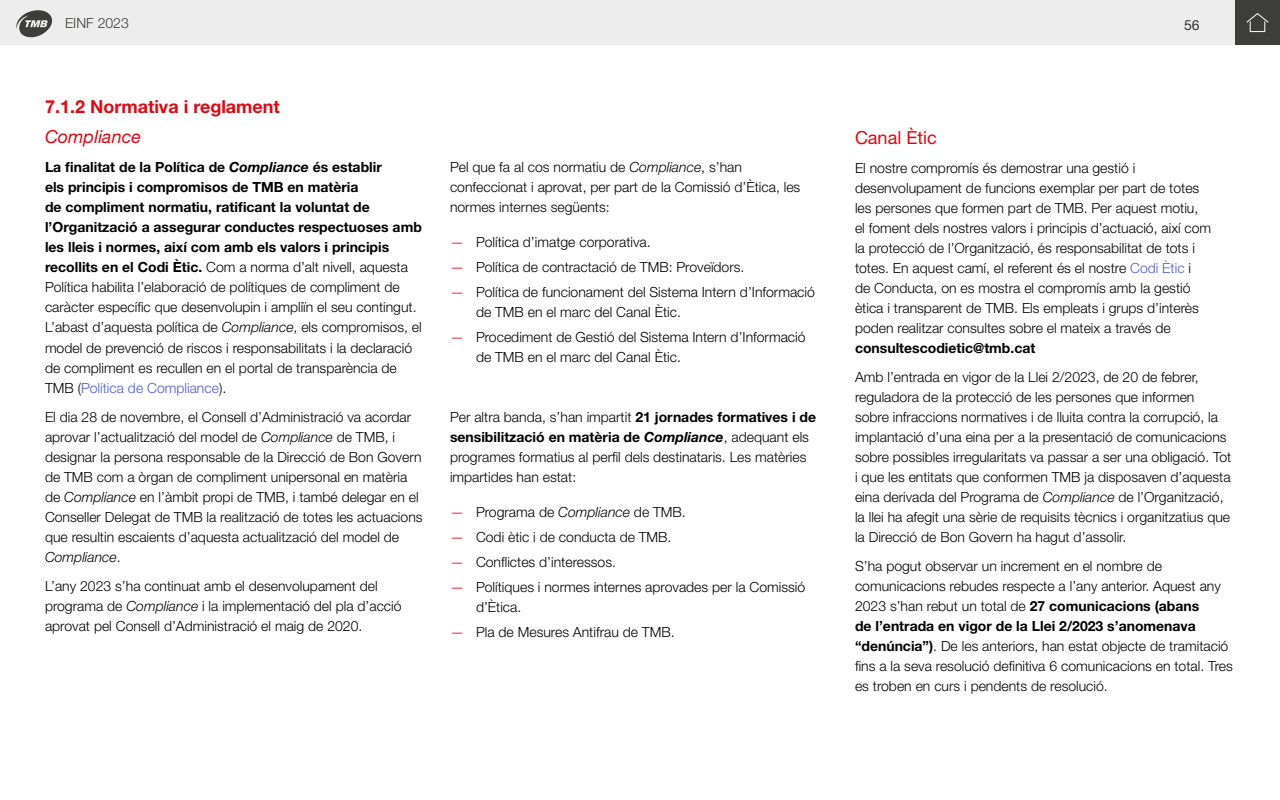
<style>
.page{position:relative;width:1280px;height:800px;background:#fff}
.page>*{position:absolute;margin:0;border:0;box-sizing:border-box;transform-origin:0 0}
.t1{font:700 18px "Helvetica Neue LT Std";color:#e30613}
.t2{font:italic 18px "Helvetica Neue LT Std";color:#e30613}
.t3{font:18px "Helvetica Neue LT Std";color:#e30613}
.t4{font:300 14px/20px "Helvetica Neue LT Std";color:#000}
.t5{font:700 14px "Helvetica Neue LT Std";color:#000}
.t6{font:300 14px "Helvetica Neue LT Std";color:#3d3d3b}
.t7{font:14px "Helvetica Neue LT Std";color:#333}
.s1{font-weight:700}
.s2{font-weight:700;font-style:italic}
.s3{font-style:italic}
.s4{color:#4f5cd6}
.s5{color:#e30613}
</style>
<div class="page">
<div style="left:0;top:0;width:1280px;height:45px;background:#ededed"></div>
<svg style="left:16px;top:10px;width:36px;height:27px"></svg>
<div style="left:1235px;top:0;width:45px;height:45px;background:#3d3d3b"></div>
<div style="left:1250px;top:21px;width:15px;height:11px;border:1px solid #fff"></div>
<svg style="left:1246px;top:13px;width:23px;height:11px"></svg>
<p class="t6" style="left:65px;top:15px;width:65px">EINF 2023</p>
<p class="t7" style="left:1184px;top:16px;width:17px">56</p>
<p class="t1" style="left:45px;top:95px;width:236px">7.1.2 Normativa i reglament</p>
<p class="t2" style="left:45px;top:126px;width:98px">Compliance</p>
<p class="t4" style="left:45px;top:157px;width:378px"><span class="s1">La finalitat de la Política de</span> <span class="s2">Compliance</span> <span class="s1">és establir<br>els principis i compromisos de TMB en matèria<br>de compliment normatiu, ratificant la voluntat de l’Organització a assegurar conductes respectuoses amb les lleis i normes, així com amb els valors i principis recollits en el Codi Ètic.</span> Com a norma d’alt nivell, aquesta Política habilita l’elaboració de polítiques de compliment de caràcter específic que desenvolupin i ampliïn el seu contingut.<br>L’abast d’aquesta política de <span class="s3">Compliance</span>, els compromisos, el model de prevenció de riscos i responsabilitats i la declaració de compliment es recullen en el portal de transparència de TMB (<span class="s4">Política de Compliance</span>).</p>
<p class="t4" style="left:45px;top:406px;width:379px">El dia 28 de novembre, el Consell d’Administració va acordar aprovar l’actualització del model de <span class="s3">Compliance</span> de TMB, i designar la persona responsable de la Direcció de Bon Govern de TMB com a òrgan de compliment unipersonal en matèria de <span class="s3">Compliance</span> en l’àmbit propi de TMB, i també delegar en el Conseller Delegat de TMB la realització de totes les actuacions que resultin escaients d’aquesta actualització del model de <span class="s3">Compliance</span>.</p>
<p class="t4" style="left:45px;top:575px;width:358px">L’any 2023 s’ha continuat amb el desenvolupament del programa de <span class="s3">Compliance</span> i la implementació del pla d’acció aprovat pel Consell d’Administració el maig de 2020.</p>
<p class="t4" style="left:450px;top:157px;width:352px">Pel que fa al cos normatiu de <span class="s3">Compliance</span>, s’han confeccionat i aprovat, per part de la Comissió d’Ètica, les normes internes següents:</p>
<p class="t4" style="left:450px;top:232px;width:202px"><span class="s5">—</span> Política d’imatge corporativa.</p>
<p class="t4" style="left:450px;top:257px;width:296px"><span class="s5">—</span> Política de contractació de TMB: Proveïdors.</p>
<p class="t4" style="left:476px;top:282px;width:340px;text-indent:-26px"><span class="s5">—</span> Política de funcionament del Sistema Intern d’Informació de TMB en el marc del Canal Ètic.</p>
<p class="t4" style="left:476px;top:327px;width:331px;text-indent:-26px"><span class="s5">—</span> Procediment de Gestió del Sistema Intern d’Informació de TMB en el marc del Canal Ètic.</p>
<p class="t4" style="left:450px;top:407px;width:368px">Per altra banda, s’han impartit <span class="s1">21 jornades formatives i de sensibilització en matèria de</span> <span class="s2">Compliance</span>, adequant els programes formatius al perfil dels destinataris. Les matèries impartides han estat:</p>
<p class="t4" style="left:450px;top:502px;width:237px"><span class="s5">—</span> Programa de <span class="s3">Compliance</span> de TMB.</p>
<p class="t4" style="left:450px;top:527px;width:223px"><span class="s5">—</span> Codi ètic i de conducta de TMB.</p>
<p class="t4" style="left:450px;top:552px;width:168px"><span class="s5">—</span> Conflictes d’interessos.</p>
<p class="t4" style="left:476px;top:577px;width:331px;text-indent:-26px"><span class="s5">—</span> Polítiques i normes internes aprovades per la Comissió d’Ètica.</p>
<p class="t4" style="left:450px;top:622px;width:226px"><span class="s5">—</span> Pla de Mesures Antifrau de TMB.</p>
<p class="t3" style="left:855px;top:127px;width:83px">Canal Ètic</p>
<p class="t4" style="left:855px;top:158px;width:358px">El nostre compromís és demostrar una gestió i desenvolupament de funcions exemplar per part de totes les persones que formen part de TMB. Per aquest motiu, el foment dels nostres valors i principis d’actuació, així com la protecció de l’Organització, és responsabilitat de tots i totes. En aquest camí, el referent és el nostre <span class="s4">Codi Ètic</span> i<br>de Conducta, on es mostra el compromís amb la gestió ètica i transparent de TMB. Els empleats i grups d’interès poden realitzar consultes sobre el mateix a través de</p>
<p class="t5" style="left:855px;top:339px;width:182px">consultescodietic@tmb.cat</p>
<p class="t4" style="left:855px;top:367px;width:378px">Amb l’entrada en vigor de la Llei 2/2023, de 20 de febrer, reguladora de la protecció de les persones que informen sobre infraccions normatives i de lluita contra la corrupció, la implantació d’una eina per a la presentació de comunicacions sobre possibles irregularitats va passar a ser una obligació. Tot i que les entitats que conformen TMB ja disposaven d’aquesta eina derivada del Programa de <span class="s3">Compliance</span> de l’Organització, la llei ha afegit una sèrie de requisits tècnics i organitzatius que la Direcció de Bon Govern ha hagut d’assolir.</p>
<p class="t4" style="left:855px;top:556px;width:379px">S’ha pogut observar un increment en el nombre de comunicacions rebudes respecte a l’any anterior. Aquest any 2023 s’han rebut un total de <span class="s1">27 comunicacions (abans<br>de l’entrada en vigor de la Llei 2/2023 s’anomenava “denúncia”)</span>. De les anteriors, han estat objecte de tramitació fins a la seva resolució definitiva 6 comunicacions en total. Tres es troben en curs i pendents de resolució.</p>
</div>
